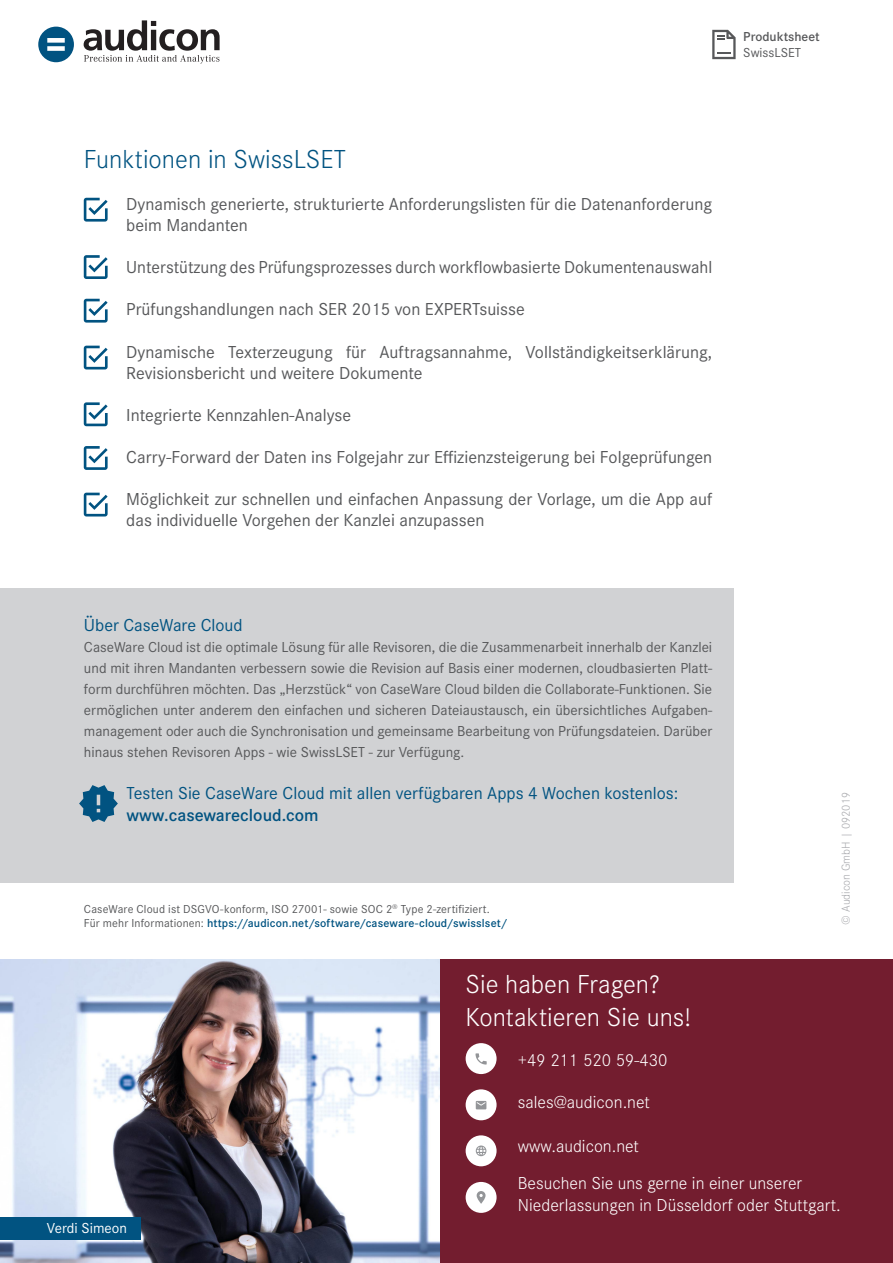
<style>
.page{position:relative;width:893px;height:1263px;background:#fff}
.page>*{position:absolute;margin:0;border:0;box-sizing:border-box;transform-origin:0 0}
.t1{font:300 27px "Corporate S";color:#fff}
.Fließtext{font:300 27px "Corporate S";color:#015381}
.Fließtext-2{font:18px/21px "Corporate S";color:#57585a}
.t2{font:300 18px "Corporate S";color:#fff}
.Zwischenüberschrift{font:18px "Corporate S";color:#015381}
.Zwischenüberschrift-2{font:600 18px "Corporate S";color:#015381}
.Fließtext-3{font:15px/21px "Corporate S";color:#57585a;text-align:justify}
.Fließtext-4{font:15px "Corporate S";color:#fff}
.t3{font:600 13.5px "Corporate S";color:#57585a}
.t4{font:13.5px "Corporate S";color:#57585a}
.Bildunterschrift{font:600 12px "Corporate S";letter-spacing:.01em;color:#015381}
.Bildunterschrift-2{font:12px "Corporate S";letter-spacing:.015em;color:#57585a}
.Fließtext-5{font:300 12px "Corporate S";color:#a8a9ad}
.s1{font-weight:400;color:#57585a}
</style>
<div class="page">
<svg style="left:712px;top:30px;width:24px;height:29px"></svg>
<svg style="left:38px;top:27px;width:36px;height:35px"></svg>
<svg style="left:84px;top:20px;width:136px;height:43px"></svg>
<img style="left:0;top:959px;width:440px;height:304px">
<div style="left:0;top:589px;width:733px;height:294px;background:#d1d2d4"></div>
<div style="left:440px;top:959px;width:453px;height:304px;background:#731d2f"></div>
<div style="left:466px;top:1135px;width:31px;height:31px;background:#fff;border-radius:50%"></div>
<svg style="left:476px;top:1145px;width:10px;height:11px"></svg>
<div style="left:466px;top:1089px;width:31px;height:31px;background:#fff;border-radius:50%"></div>
<svg style="left:476px;top:1101px;width:10px;height:8px"></svg>
<div style="left:466px;top:1043px;width:31px;height:31px;background:#fff;border-radius:50%"></div>
<svg style="left:475px;top:1053px;width:12px;height:11px"></svg>
<div style="left:466px;top:1182px;width:31px;height:31px;background:#fff;border-radius:50%"></div>
<svg style="left:477px;top:1191px;width:9px;height:13px"></svg>
<svg style="left:84px;top:198px;width:24px;height:24px"></svg>
<svg style="left:84px;top:255px;width:24px;height:24px"></svg>
<svg style="left:84px;top:299px;width:24px;height:24px"></svg>
<svg style="left:84px;top:346px;width:24px;height:23px"></svg>
<svg style="left:84px;top:402px;width:24px;height:24px"></svg>
<svg style="left:84px;top:446px;width:24px;height:24px"></svg>
<svg style="left:84px;top:493px;width:24px;height:23px"></svg>
<svg style="left:79px;top:785px;width:39px;height:37px"></svg>
<div style="left:0;top:1217px;width:140px;height:23px;background:#015381"></div>
<p class="t3" style="left:743px;top:29px;width:78px">Produktsheet</p>
<p class="t4" style="left:743px;top:45px;width:59px">SwissLSET</p>
<p class="Fließtext" style="left:84px;top:144px;width:264px">Funktionen in SwissLSET</p>
<p class="Fließtext-2" style="left:126px;top:193px;width:587px">Dynamisch generierte, strukturierte Anforderungslisten für die Datenanforderung beim Mandanten</p>
<p class="Fließtext-2" style="left:126px;top:257px;width:587px">Unterstützung des Prüfungsprozesses durch workflowbasierte Dokumentenauswahl</p>
<p class="Fließtext-2" style="left:126px;top:299px;width:400px">Prüfungshandlungen nach SER 2015 von EXPERTsuisse</p>
<p class="Fließtext-2" style="left:126px;top:341px;width:587px">Dynamische Texterzeugung für Auftragsannahme, Vollständigkeitserklärung,<br>Revisionsbericht und weitere Dokumente</p>
<p class="Fließtext-2" style="left:126px;top:404px;width:226px">Integrierte Kennzahlen-Analyse</p>
<p class="Fließtext-2" style="left:126px;top:447px;width:587px">Carry-Forward der Daten ins Folgejahr zur Effizienzsteigerung bei Folgeprüfungen</p>
<p class="Fließtext-2" style="left:126px;top:489px;width:587px">Möglichkeit zur schnellen und einfachen Anpassung der Vorlage, um die App auf das individuelle Vorgehen der Kanzlei anzupassen</p>
<p class="Zwischenüberschrift" style="left:84px;top:614px;width:160px">Über CaseWare Cloud</p>
<p class="Fließtext-3" style="left:84px;top:636px;width:630px">CaseWare Cloud ist die optimale Lösung für alle Revisoren, die die Zusammenarbeit innerhalb der Kanzlei und mit ihren Mandanten verbessern sowie die Revision auf Basis einer modernen, cloudbasierten Platt&shy;form durchführen möchten. Das „Herzstück“ von CaseWare Cloud bilden die Collaborate--Funktionen. Sie ermöglichen unter anderem den einfachen und sicheren Dateiaustausch, ein übersichtliches Aufgaben&shy;management oder auch die Synchronisation und gemeinsame Bearbeitung von Prüfungsdateien. Darüber hinaus stehen Revisoren Apps - wie SwissLSET - zur Verfügung.</p>
<p class="Zwischenüberschrift" style="left:126px;top:783px;width:553px">Testen Sie CaseWare Cloud mit allen verfügbaren Apps 4 Wochen kostenlos:</p>
<p class="Zwischenüberschrift-2" style="left:126px;top:804px;width:194px">www.casewarecloud.com</p>
<p class="Bildunterschrift-2" style="left:84px;top:902px;width:407px">CaseWare Cloud ist DSGVO-konform, ISO 27001- sowie SOC 2<sup>®</sup> Type 2-zertifiziert.</p>
<p class="Bildunterschrift" style="left:84px;top:916px;width:425px"><span class="s1">Für mehr Informationen:</span> https://audicon.net/software/caseware-cloud/swisslset/</p>
<p class="t1" style="left:465px;top:969px;width:196px">Sie haben Fragen?</p>
<p class="t1" style="left:465px;top:1001px;width:227px">Kontaktieren Sie uns!</p>
<p class="t2" style="left:518px;top:1049px;width:151px">+49 211 520 59-430</p>
<p class="t2" style="left:518px;top:1092px;width:133px">sales@audicon.net</p>
<p class="t2" style="left:518px;top:1135px;width:123px">www.audicon.net</p>
<p class="Fließtext-5" style="left:839px;top:925px;width:134px;rotate:-90deg">© Audicon GmbH | 092019</p>
<p class="Fließtext-4" style="left:47px;top:1219px;width:82px">Verdi Simeon</p>
<p class="t2" style="left:518px;top:1173px;width:286px">Besuchen Sie uns gerne in einer unserer</p>
<p class="t2" style="left:518px;top:1195px;width:324px">Niederlassungen in Düsseldorf oder Stuttgart.</p>
</div>
